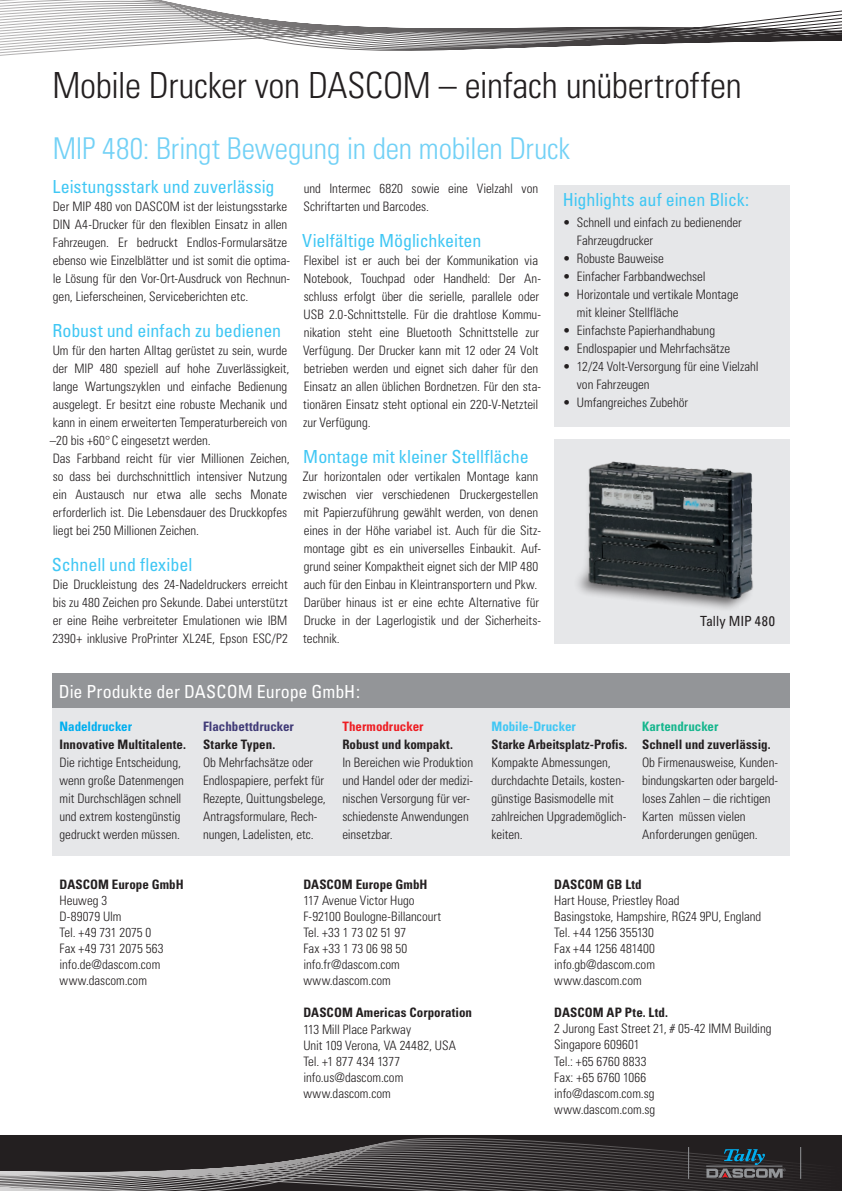
<style>
.page{position:relative;width:842px;height:1191px;background:#fff}
.page>*{position:absolute;margin:0;border:0;box-sizing:border-box;transform-origin:0 0}
.t1{font:300 condensed 36px "Univers LT Std";letter-spacing:-.01em;color:#231f20}
.t2{font:300 condensed 30px "Univers LT Std";letter-spacing:-.01em;color:#72d1f6}
.t3{font:condensed 18px "Univers LT Std";letter-spacing:-.005em;color:#40c7f4}
.t4{font:condensed 18px "Univers";letter-spacing:-.005em;color:#fff}
.t5{font:condensed 14px "Univers LT Std";color:#231f20}
.t6{font:300 condensed 13px/18px "Univers LT Std";letter-spacing:-.005em;color:#231f20}
.t7{font:300 condensed 13px/18px "Univers";letter-spacing:-.005em;color:#231f20}
.t8{font:700 condensed 13px "Univers";letter-spacing:.005em;color:#231f20}
.t9{font:700 condensed 13px "Univers";color:#403a77}
.t10{font:700 condensed 13px "Univers";color:#40c7f4}
.t11{font:700 condensed 13px "Univers";color:#ee1d23}
.t12{font:700 condensed 13px "Univers";color:#15b68d}
.t13{font:700 condensed 13px "Univers";color:#00aeef}
</style>
<div class="page">
<svg style="left:0;top:1135px;width:842px;height:56px;background:#3f3c3d"></svg>
<svg style="left:0;top:0;width:842px;height:56px"></svg>
<hr style="left:688px;top:1147px;width:1px;height:31px;background:#939598">
<hr style="left:800px;top:1147px;width:1px;height:31px;background:#939598">
<svg style="left:706px;top:1149px;width:79px;height:28px;background:#3c4a52"></svg>
<div style="left:52px;top:673px;width:737px;height:183px;background:#e6e7e9"></div>
<div style="left:52px;top:673px;width:737px;height:35px;background:#939598"></div>
<div style="left:554px;top:439px;width:235px;height:204px;background:#e6e7e9"></div>
<img style="left:578px;top:461px;width:175px;height:148px">
<div style="left:554px;top:185px;width:235px;height:242px;background:#e6e7e9"></div>
<h1 class="t1" style="left:52px;top:64px;width:691px">Mobile Drucker von DASCOM – einfach unübertroffen</h1>
<h2 class="t2" style="left:53px;top:130px;width:519px">MIP 480: Bringt Bewegung in den mobilen Druck</h2>
<h3 class="t3" style="left:52px;top:175px;width:224px">Leistungsstark und zuverlässig</h3>
<p class="t6" style="left:53px;top:197px;width:239px">Der MIP 480 von DASCOM ist der leistungsstarke DIN A4-Drucker für den flexiblen Einsatz in allen Fahrzeugen. Er bedruckt Endlos-Formularsätze ebenso wie Einzelblätter und ist somit die optima&shy;le Lösung für den Vor-Ort-Ausdruck von Rechnun&shy;gen, Lieferscheinen, Serviceberichten etc.</p>
<h3 class="t3" style="left:52px;top:319px;width:230px">Robust und einfach zu bedienen</h3>
<p class="t6" style="left:50px;top:341px;width:241px">Um für den harten Alltag gerüstet zu sein, wurde der MIP 480 speziell auf hohe Zuverlässigkeit, lange Wartungszyklen und einfache Bedienung ausgelegt. Er besitzt eine robuste Mechanik und kann in einem erweiterten Temperaturbereich von –20 bis +60°C eingesetzt werden.<br>Das Farbband reicht für vier Millionen Zeichen, so dass bei durchschnittlich intensiver Nutzung ein Austausch nur etwa alle sechs Monate erforderlich ist. Die Lebensdauer des Druckkopfes liegt bei 250 Millionen Zeichen.</p>
<h3 class="t3" style="left:52px;top:553px;width:142px">Schnell und flexibel</h3>
<p class="t6" style="left:52px;top:575px;width:237px;text-align:justify">Die Druckleistung des 24-Nadeldruckers erreicht bis zu 480 Zeichen pro Sekunde. Dabei unterstützt er eine Reihe verbreiteter Emulationen wie IBM 2390+ inklusive ProPrinter XL24E, Epson ESC/P2</p>
<p class="t6" style="left:303px;top:180px;width:236px">und Intermec 6820 sowie eine Vielzahl von<br>Schriftarten und Barcodes.</p>
<h3 class="t3" style="left:302px;top:229px;width:181px">Vielfältige Möglichkeiten</h3>
<p class="t6" style="left:303px;top:251px;width:240px">Flexibel ist er auch bei der Kommunikation via Notebook, Touchpad oder Handheld: Der An&shy;schluss erfolgt über die serielle, parallele oder USB 2.0-Schnittstelle. Für die drahtlose Kommu&shy;nikation steht eine Bluetooth Schnittstelle zur Verfügung. Der Drucker kann mit 12 oder 24 Volt betrieben werden und eignet sich daher für den Einsatz an allen üblichen Bordnetzen. Für den sta&shy;tionären Einsatz steht optional ein 220-V-Netzteil zur Verfügung.</p>
<h3 class="t3" style="left:303px;top:445px;width:227px">Montage mit kleiner Stellfläche</h3>
<p class="t6" style="left:303px;top:467px;width:240px">Zur horizontalen oder vertikalen Montage kann zwischen vier verschiedenen Druckergestellen mit Papierzuführung gewählt werden, von denen eines in der Höhe variabel ist. Auch für die Sitz&shy;montage gibt es ein universelles Einbaukit. Auf&shy;grund seiner Kompaktheit eignet sich der MIP 480 auch für den Einbau in Kleintransportern und Pkw.<br>Darüber hinaus ist er eine echte Alternative für Drucke in der Lagerlogistik und der Sicherheits&shy;technik.</p>
<h3 class="t3" style="left:563px;top:188px;width:188px">Highlights auf einen Blick:</h3>
<p class="t6" style="left:577px;top:213px;width:166px;text-indent:-14px">• Schnell und einfach zu bedienender<br>Fahrzeugdrucker</p>
<p class="t6" style="left:563px;top:249px;width:103px">• Robuste Bauweise</p>
<p class="t6" style="left:563px;top:267px;width:144px">• Einfacher Farbbandwechsel</p>
<p class="t6" style="left:577px;top:285px;width:163px;text-indent:-14px">• Horizontale und vertikale Montage mit kleiner Stellfläche</p>
<p class="t6" style="left:563px;top:321px;width:154px">• Einfachste Papierhandhabung</p>
<p class="t6" style="left:563px;top:339px;width:169px">• Endlospapier und Mehrfachsätze</p>
<p class="t6" style="left:577px;top:357px;width:183px;text-indent:-14px">• 12/24 Volt-Versorgung für eine Vielzahl von Fahrzeugen</p>
<p class="t6" style="left:563px;top:393px;width:127px">• Umfangreiches Zubehör</p>
<p class="t5" style="left:700px;top:612px;width:76px">Tally MIP 480</p>
<h3 class="t4" style="left:59px;top:680px;width:303px">Die Produkte der DASCOM Europe GmbH:</h3>
<p class="t13" style="left:60px;top:718px;width:74px">Nadeldrucker</p>
<p class="t8" style="left:60px;top:736px;width:128px">Innovative Multitalente.</p>
<p class="t7" style="left:60px;top:753px;width:126px">Die richtige Entscheidung, wenn große Datenmengen mit Durchschlägen schnell und extrem kostengünstig gedruckt werden müssen.</p>
<p class="t9" style="left:203px;top:718px;width:92px">Flachbettdrucker</p>
<p class="t8" style="left:203px;top:736px;width:74px">Starke Typen.</p>
<p class="t7" style="left:203px;top:753px;width:124px">Ob Mehrfachsätze oder<br>Endlospapiere, perfekt für<br>Rezepte, Quittungsbelege,<br>Antragsformulare, Rech&shy;nungen, Ladelisten, etc.</p>
<p class="t11" style="left:342px;top:718px;width:83px">Thermodrucker</p>
<p class="t8" style="left:342px;top:736px;width:112px">Robust und kompakt.</p>
<p class="t7" style="left:342px;top:753px;width:132px">In Bereichen wie Produktion und Handel oder der medizi&shy;nischen Versorgung für ver&shy;schiedenste Anwendungen einsetzbar.</p>
<p class="t8" style="left:60px;top:876px;width:126px">DASCOM Europe GmbH</p>
<p class="t6" style="left:60px;top:893px;width:106px;line-height:16px">Heuweg 3<br>D-89079 Ulm<br>Tel. +49 731 2075 0<br>Fax +49 731 2075 563 info.de@dascom.com www.dascom.com</p>
<p class="t8" style="left:303px;top:876px;width:126px">DASCOM Europe GmbH</p>
<p class="t6" style="left:303px;top:893px;width:139px;line-height:16px">117 Avenue Victor Hugo<br>F-92100 Boulogne-Billancourt<br>Tel. +33 1 73 02 51 97<br>Fax +33 1 73 06 98 50 info.fr@dascom.com www.dascom.com</p>
<p class="t8" style="left:303px;top:1005px;width:170px">DASCOM Americas Corporation</p>
<p class="t6" style="left:303px;top:1021px;width:154px;line-height:16px">113 Mill Place Parkway<br>Unit 109 Verona, VA 24482, USA<br>Tel. +1 877 434 1377 info.us@dascom.com www.dascom.com</p>
<p class="t10" style="left:491px;top:718px;width:86px">Mobile-Drucker</p>
<p class="t8" style="left:491px;top:736px;width:137px">Starke Arbeitsplatz-Profis.</p>
<p class="t7" style="left:491px;top:753px;width:136px">Kompakte Abmessungen, durchdachte Details, kosten&shy;günstige Basismodelle mit zahlreichen Upgrademöglich&shy;keiten.</p>
<p class="t12" style="left:642px;top:718px;width:78px">Kartendrucker</p>
<p class="t8" style="left:642px;top:736px;width:130px">Schnell und zuverlässig.</p>
<p class="t7" style="left:642px;top:753px;width:138px">Ob Firmenausweise, Kunden&shy;bindungskarten oder bargeld&shy;loses Zahlen – die richtigen<br>Karten müssen vielen<br>Anforderungen genügen.</p>
<p class="t8" style="left:554px;top:877px;width:89px">DASCOM GB Ltd</p>
<p class="t6" style="left:554px;top:893px;width:209px;line-height:16px">Hart House, Priestley Road<br>Basingstoke, Hampshire, RG24 9PU, England<br>Tel. +44 1256 355130<br>Fax +44 1256 481400<br>info.gb@dascom.com<br>www.dascom.com</p>
<p class="t8" style="left:554px;top:1004px;width:115px">DASCOM AP Pte. Ltd.</p>
<p class="t7" style="left:554px;top:1021px;width:219px;line-height:16px">2 Jurong East Street 21, # 05-42 IMM Building<br>Singapore 609601</p>
<p class="t6" style="left:554px;top:1053px;width:103px;line-height:16px">Tel.: +65 6760 8833<br>Fax: +65 6760 1066 info@dascom.com.sg www.dascom.com.sg</p>
</div>
